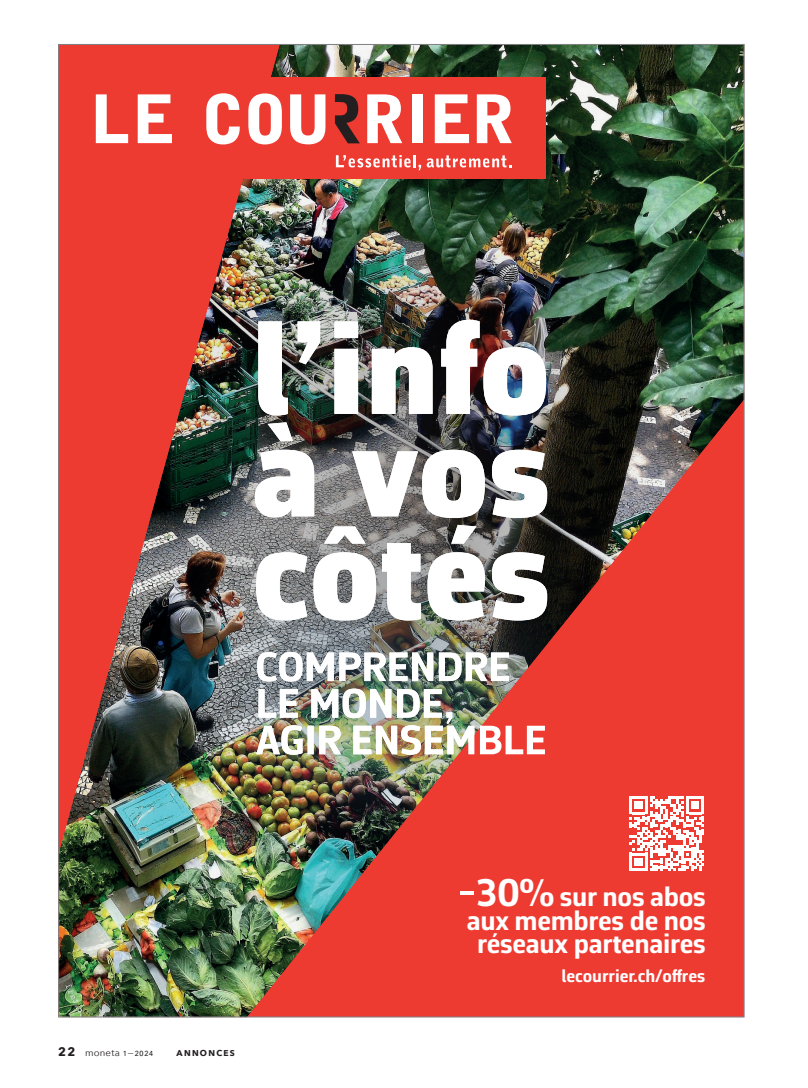
<style>
.page{position:relative;width:808px;height:1088px;background:#fff}
.page>*{position:absolute;margin:0;border:0;box-sizing:border-box;transform-origin:0 0}
.t1{font:700 28.38px/23.6px "Corbeau Pro";letter-spacing:-.01em;color:#fff;text-align:center}
.t2{font:700 18.25px "Corbeau Pro";color:#fff}
.t3{font:9.75px "Avenir Next";letter-spacing:.015em;color:#231f20}
.t4{font:700 8.5px "Avenir Next";letter-spacing:.15em;color:#231f20}
.s1{font-weight:700;font-size:12.25px}
.s2{font-size:39px}
</style>
<div class="page">
<img style="left:60px;top:46px;width:682px;height:969px">
<div style="left:61px;top:78px;width:484px;height:101px;background:#ee3b32"></div>
<svg style="left:336px;top:155px;width:85px;height:15px"></svg>
<svg style="left:427px;top:155px;width:84px;height:13px"></svg>
<svg style="left:96px;top:94px;width:32px;height:49px"></svg>
<svg style="left:138px;top:94px;width:34px;height:49px"></svg>
<svg style="left:206px;top:93px;width:34px;height:51px"></svg>
<svg style="left:248px;top:93px;width:34px;height:51px"></svg>
<svg style="left:290px;top:94px;width:35px;height:50px"></svg>
<svg style="left:367px;top:94px;width:35px;height:49px"></svg>
<svg style="left:435px;top:94px;width:34px;height:49px"></svg>
<svg style="left:477px;top:94px;width:35px;height:49px"></svg>
<div style="left:412px;top:94px;width:11px;height:49px;background:#fff"></div>
<svg style="left:335px;top:94px;width:25px;height:49px"></svg>
<svg style="left:629px;top:796px;width:75px;height:75px"></svg>
<svg style="left:256px;top:525px;width:291px;height:95px"></svg>
<svg style="left:255px;top:422px;width:292px;height:96px"></svg>
<img style="left:258px;top:320px;width:288px;height:95px">
<img style="left:256px;top:689px;width:289px;height:66px">
<img style="left:257px;top:652px;width:252px;height:29px">
<hr style="left:460px;top:891px;width:14px;height:3px;background:#fff">
<p class="t3" style="left:58px;top:1044px;width:97px"><span class="s1">22</span> moneta 1—2024</p>
<p class="t4" style="left:177px;top:1046px;width:60px">ANNONCES</p>
<p class="t1" style="left:467px;top:884px;width:240px"><span class="s2">30%</span> sur nos abos aux membres de nos réseaux partenaires</p>
<p class="t2" style="left:561px;top:963px;width:145px">lecourrier.ch/offres</p>
</div>
